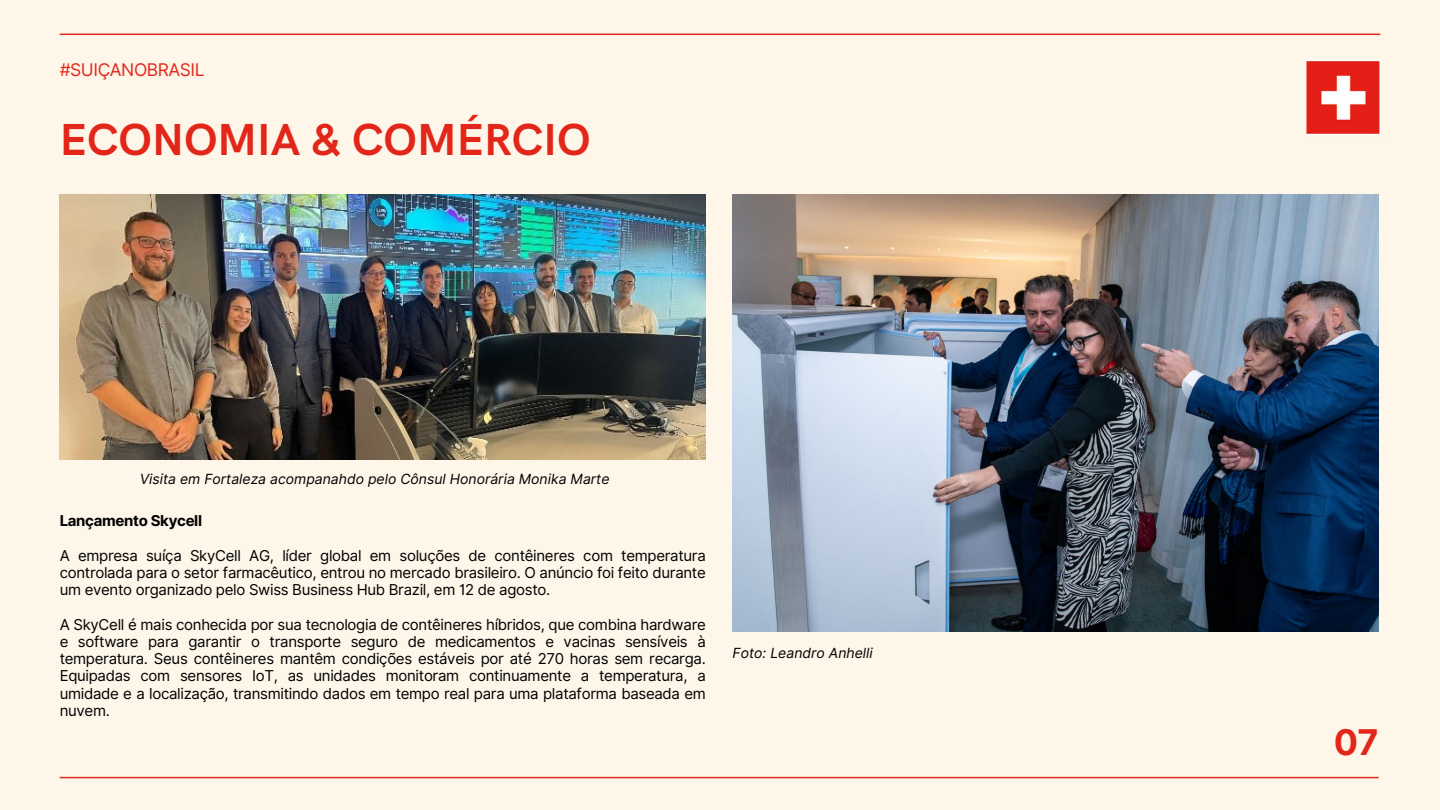
<style>
.page{position:relative;width:1440px;height:810px;background:#fef6e9}
.page>*{position:absolute;margin:0;border:0;box-sizing:border-box;transform-origin:0 0}
.t1{font:700 45px "HK Grotesk";color:#e2271a}
.t2{font:700 35.5px "Inter";color:#e2271a}
.t3{font:17.5px "Inter";letter-spacing:-.025em;color:#e2271a}
.t4{font:15px/17.2px "Inter";letter-spacing:-.02em;color:#000;text-align:justify}
.t5{font:700 15px "Inter";letter-spacing:-.02em;color:#000}
.t6{font:italic 14px "Inter";color:#000}
</style>
<div class="page">
<hr style="left:60px;top:777px;width:1318px;height:1px;background:#e2271a">
<hr style="left:60px;top:34px;width:1320px;height:1px;background:#e2271a">
<img style="left:1305px;top:59px;width:76px;height:76px">
<img style="left:60px;top:195px;width:645px;height:265px">
<img style="left:733px;top:195px;width:645px;height:436px">
<p class="t3" style="left:60px;top:57px;width:146px">#SUIÇANOBRASIL</p>
<h1 class="t1" style="left:60px;top:106px;width:532px">ECONOMIA &amp; COMÉRCIO</h1>
<p class="t6" style="left:140px;top:469px;width:471px">Visita em Fortaleza acompanahdo pelo Cônsul Honorária Monika Marte</p>
<p class="t5" style="left:60px;top:510px;width:144px">Lançamento Skycell</p>
<p class="t4" style="left:60px;top:547px;width:648px">A empresa suíça SkyCell AG, líder global em soluções de contêineres com temperatura controlada para o setor farmacêutico, entrou no mercado brasileiro. O anúncio foi feito durante um evento organizado pelo Swiss Business Hub Brazil, em 12 de agosto.</p>
<p class="t4" style="left:60px;top:616px;width:648px">A SkyCell é mais conhecida por sua tecnologia de contêineres híbridos, que combina hardware e software para garantir o transporte seguro de medicamentos e vacinas sensíveis à temperatura. Seus contêineres mantêm condições estáveis por até 270 horas sem recarga.<br>Equipadas com sensores IoT, as unidades monitoram continuamente a temperatura, a umidade e a localização, transmitindo dados em tempo real para uma plataforma baseada em nuvem.</p>
<p class="t6" style="left:733px;top:642px;width:142px">Foto: Leandro Anhelli</p>
<h2 class="t2" style="left:1334px;top:716px;width:46px">07</h2>
</div>
